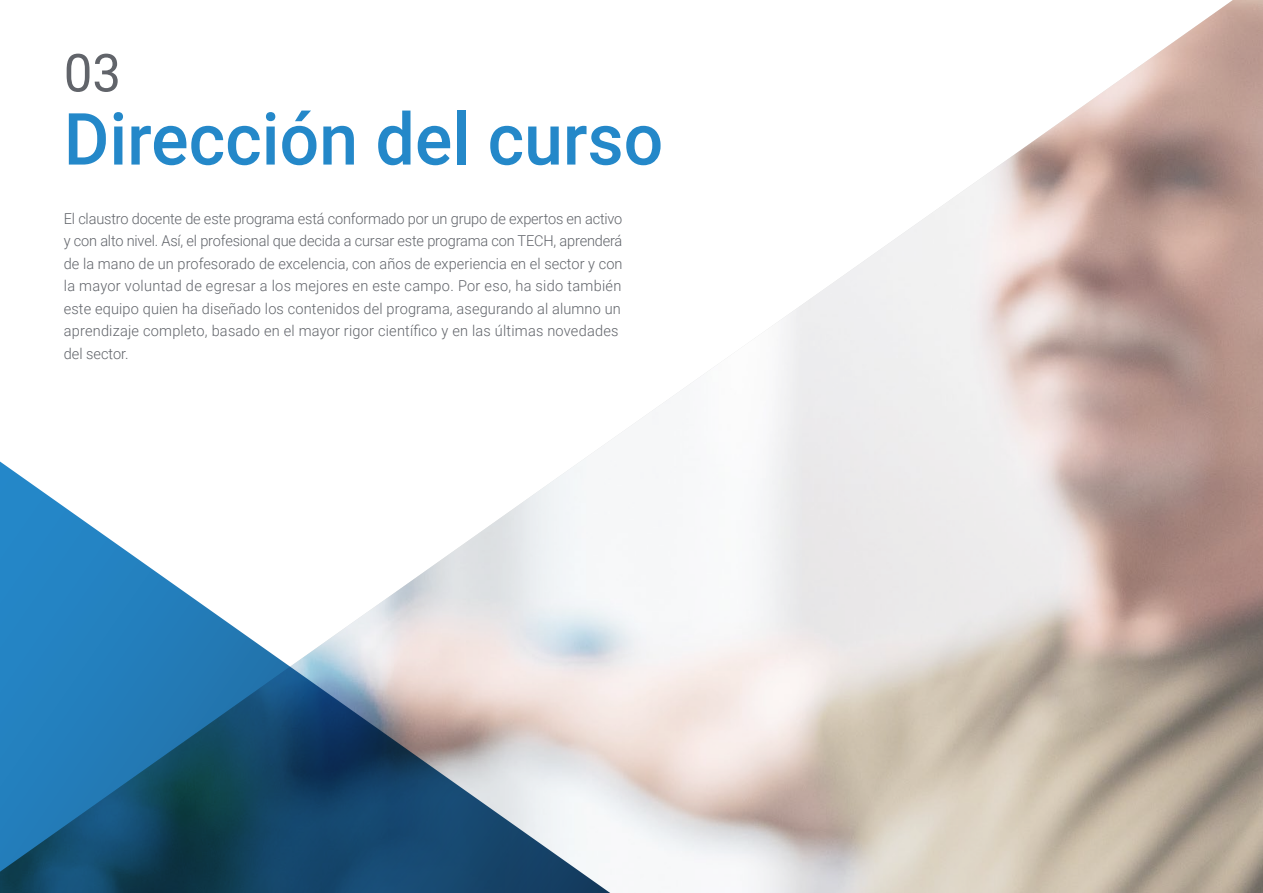
<style>
.page{position:relative;width:1263px;height:893px;background:#fff}
.page>*{position:absolute;margin:0;border:0;box-sizing:border-box;transform-origin:0 0}
.t1{font:500 72px "Roboto";color:#2488c9}
.t2{font:52.5px "Roboto";color:#61646a}
.t3{font:300 15px/22.5px "Roboto";letter-spacing:.005em;color:#61646a}
</style>
<div class="page">
<img style="left:603px;top:0;width:660px;height:893px">
<svg style="left:0;top:446px;width:640px;height:447px"></svg>
<h2 class="t2" style="left:64px;top:36px;width:59px">03</h2>
<h1 class="t1" style="left:64px;top:89px;width:601px">Dirección del curso</h1>
<p class="t3" style="left:64px;top:207px;width:560px">El claustro docente de este programa está conformado por un grupo de expertos en activo y con alto nivel. Así, el profesional que decida a cursar este programa con TECH, aprenderá de la mano de un profesorado de excelencia, con años de experiencia en el sector y con la mayor voluntad de egresar a los mejores en este campo. Por eso, ha sido también este equipo quien ha diseñado los contenidos del programa, asegurando al alumno un aprendizaje completo, basado en el mayor rigor científico y en las últimas novedades del sector.</p>
</div>
